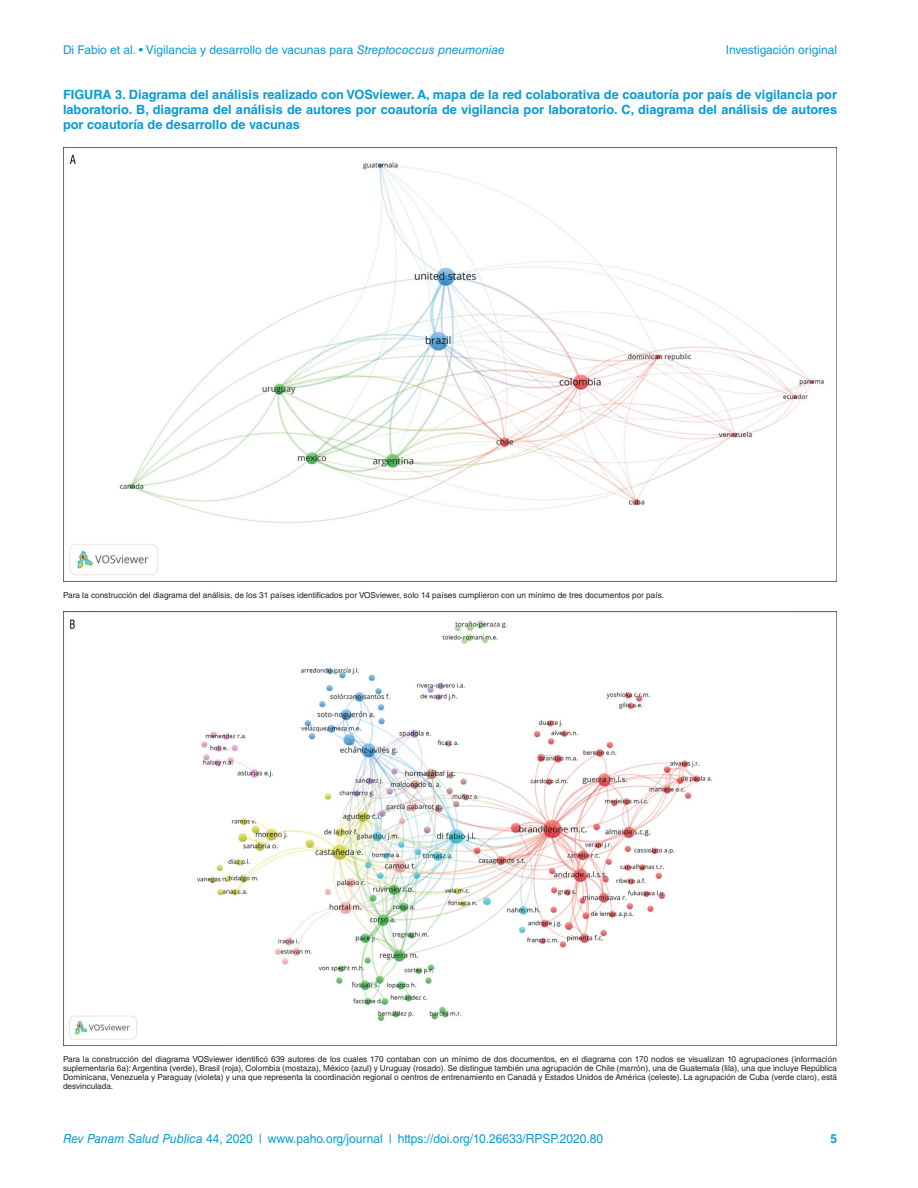
<style>
.page{position:relative;width:918px;height:1188px;background:#fff}
.page>*{position:absolute;margin:0;border:0;box-sizing:border-box;transform-origin:0 0}
.t1{font:700 12.75px/15px "Helvetica LT Std";color:#089ad9;text-align:justify}
.t2{font:12.6px "Helvetica LT Std";color:#089ad9;scale:.95 1}
.t3{font:700 12.6px "Helvetica LT Std";color:#089ad9;scale:.95 1}
.t4{font:12px "Helvetica LT Std";color:#089ad9}
.t5{font:8.25px/9px "Helvetica LT Std";color:#231f20;text-align:justify}
.s1{font-style:italic}
</style>
<div class="page">
<img style="left:63px;top:147px;width:774px;height:434px">
<img style="left:63px;top:612px;width:774px;height:433px">
<h3 class="t4" style="left:63px;top:43px;width:443px">Di Fabio et al. • Vigilancia y desarrollo de vacunas para <span class="s1">Streptococcus pneumoniae</span></h3>
<h3 class="t4" style="left:726px;top:43px;width:113px">Investigación original</h3>
<p class="t1" style="left:63px;top:87px;width:776px">FIGURA 3. Diagrama del análisis realizado con VOSviewer. A, mapa de la red colaborativa de coautoría por país de vigilancia por laboratorio. B, diagrama del análisis de autores por coautoría de vigilancia por laboratorio. C, diagrama del análisis de autores por coautoría de desarrollo de vacunas</p>
<p class="t5" style="left:63px;top:590px;width:603px">Para la construcción del diagrama del análisis, de los 31 países identificados por VOSviewer, solo 14 países cumplieron con un mínimo de tres documentos por país.</p>
<p class="t5" style="left:63px;top:1054px;width:776px">Para la construcción del diagrama VOSviewer identificó 639 autores de los cuales 170 contaban con un mínimo de dos documentos, en el diagrama con 170 nodos se visualizan 10 agrupaciones (información suplementaria 6a): Argentina (verde), Brasil (roja), Colombia (mostaza), México (azul) y Uruguay (rosado). Se distingue también una agrupación de Chile (marrón), una de Guatemala (lila), una que incluye República Dominicana, Venezuela y Paraguay (violeta) y una que representa la coordinación regional o centros de entrenamiento en Canadá y Estados Unidos de América (celeste). La agrupación de Cuba (verde claro), está desvinculada.</p>
<h2 class="t2" style="left:63px;top:1131px;width:570px"><span class="s1">Rev Panam Salud Publica</span> 44, 2020 | www.paho.org/journal | https://doi.org/10.26633/RPSP.2020.80</h2>
<h2 class="t3" style="left:830px;top:1131px;width:9px">5</h2>
</div>
